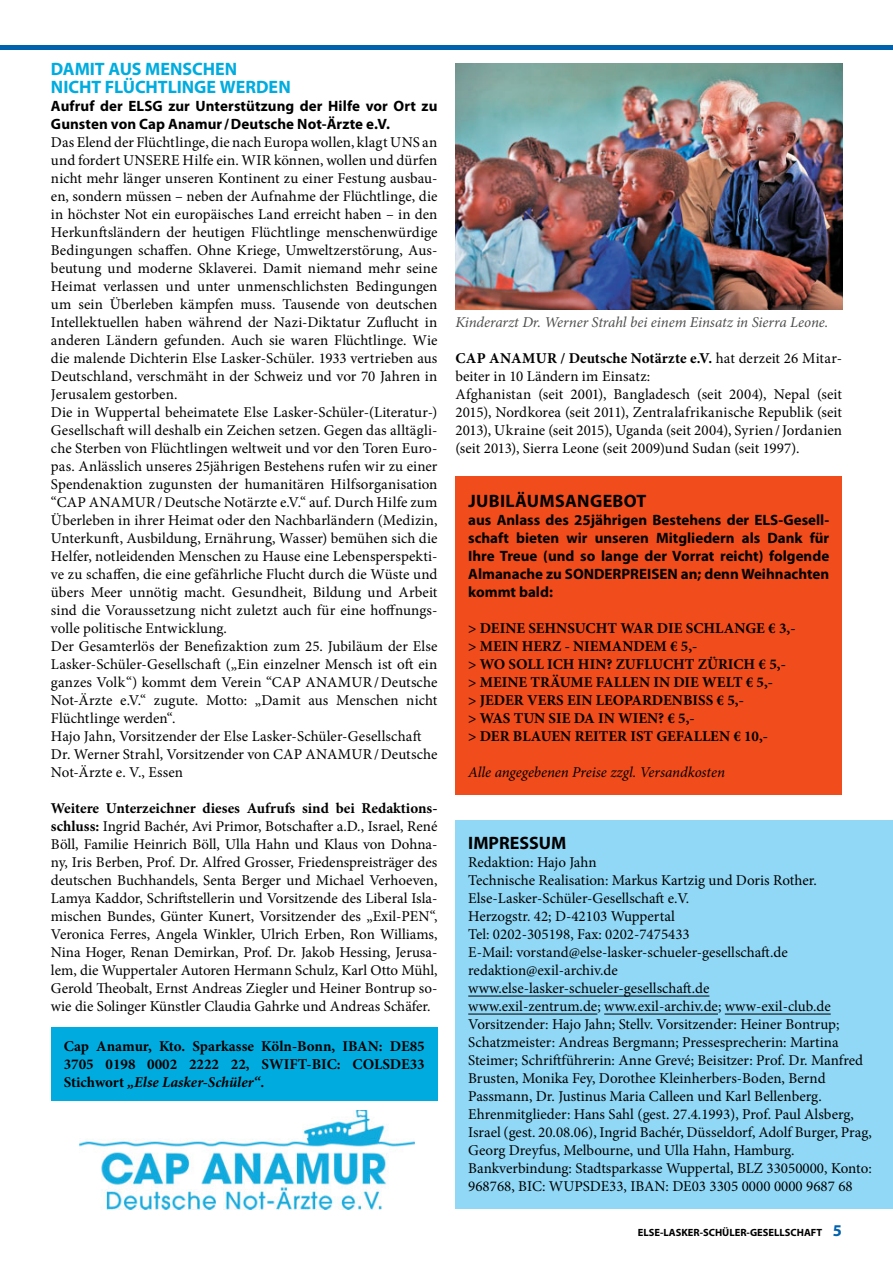
<style>
.page{position:relative;width:893px;height:1263px;background:#fff}
.page>*{position:absolute;margin:0;border:0;box-sizing:border-box;transform-origin:0 0}
.t1{font:700 18px/18px "Myriad Pro";color:#00acdf}
.t2{font:700 18px "Myriad Pro";letter-spacing:.02em;color:#000}
.t3{font:700 18px "Myriad Pro";color:#000}
.t4{font:15px/18px "Minion Pro";color:#000}
.t5{font:700 15px/18px "Minion Pro";color:#000}
.t6{font:700 15px/18px "Myriad Pro";color:#000}
.t7{font:italic 15px "Minion Pro";letter-spacing:-.005em;color:#4d4d4c}
.t8{font:italic 15px "Minion Pro";color:#000}
.t9{font:700 10.5px "Myriad Pro";color:#000}
.s1{font-weight:700}
.s2{font-style:italic}
.s3{font-size:16.5px;color:#0062ad}
</style>
<div class="page">
<hr style="left:0;top:46px;width:893px;height:4px;background:#0062ad">
<div style="left:455px;top:820px;width:438px;height:389px;background:#90d8f6"></div>
<hr style="left:468px;top:996px;width:241px;height:1px;background:#000">
<hr style="left:468px;top:1014px;width:129px;height:1px;background:#000">
<hr style="left:604px;top:1014px;width:114px;height:1px;background:#000">
<hr style="left:725px;top:1014px;width:106px;height:1px;background:#000">
<div style="left:455px;top:476px;width:387px;height:319px;background:#f14c1b"></div>
<img style="left:79px;top:1110px;width:335px;height:99px">
<div style="left:51px;top:1028px;width:386px;height:73px;background:#00acdf"></div>
<img style="left:455px;top:64px;width:387px;height:245px">
<p class="t1" style="left:51px;top:62px;width:241px">DAMIT AUS MENSCHEN<br>NICHT FLÜCHTLINGE WERDEN</p>
<p class="t6" style="left:51px;top:98px;width:388px">Aufruf der ELSG zur Unterstützung der Hilfe vor Ort zu<br>Gunsten von Cap Anamur / Deutsche Not-Ärzte e.V.</p>
<p class="t4" style="left:51px;top:135px;width:388px">Das Elend der Flüchtlinge, die nach Europa wollen, klagt UNS an und fordert UNSERE Hilfe ein. WIR können, wollen und dürfen nicht mehr länger unseren Kontinent zu einer Festung ausbau&shy;en, sondern müssen – neben der Aufnahme der Flüchtlinge, die in höchster Not ein europäisches Land erreicht haben – in den Herkunftsländern der heutigen Flüchtlinge menschenwürdige Bedingungen schaffen. Ohne Kriege, Umweltzerstörung, Aus&shy;beutung und moderne Sklaverei. Damit niemand mehr seine Heimat verlassen und unter unmenschlichsten Bedingungen um sein Überleben kämpfen muss. Tausende von deutschen Intellektuellen haben während der Nazi-Diktatur Zuflucht in anderen Ländern gefunden. Auch sie waren Flüchtlinge. Wie die malende Dichterin Else Lasker-Schüler. 1933 vertrieben aus Deutschland, verschmäht in der Schweiz und vor 70 Jahren in Jerusalem gestorben.<br>Die in Wuppertal beheimatete Else Lasker-Schüler-(Literatur-)<br>Gesellschaft will deshalb ein Zeichen setzen. Gegen das alltägli&shy;che Sterben von Flüchtlingen weltweit und vor den Toren Euro&shy;pas. Anlässlich unseres 25jährigen Bestehens rufen wir zu einer Spendenaktion zugunsten der humanitären Hilfsorganisation “CAP ANAMUR / Deutsche Notärzte e.V.“ auf. Durch Hilfe zum Überleben in ihrer Heimat oder den Nachbarländern (Medizin, Unterkunft, Ausbildung, Ernährung, Wasser) bemühen sich die Helfer, notleidenden Menschen zu Hause eine Lebensperspekti&shy;ve zu schaffen, die eine gefährliche Flucht durch die Wüste und übers Meer unnötig macht. Gesundheit, Bildung und Arbeit sind die Voraussetzung nicht zuletzt auch für eine hoffnungs&shy;volle politische Entwicklung.<br>Der Gesamterlös der Benefizaktion zum 25. Jubiläum der Else Lasker-Schüler-Gesellschaft („Ein einzelner Mensch ist oft ein ganzes Volk“) kommt dem Verein “CAP ANAMUR / Deutsche Not-Ärzte e.V.“ zugute. Motto: „Damit aus Menschen nicht Flüchtlinge werden“.<br>Hajo Jahn, Vorsitzender der Else Lasker-Schüler-Gesellschaft Dr. Werner Strahl, Vorsitzender von CAP ANAMUR / Deutsche Not-Ärzte e. V., Essen</p>
<p class="t4" style="left:51px;top:801px;width:388px;text-align:justify"><span class="s1">Weitere Unterzeichner dieses Aufrufs sind bei Redaktions&shy;schluss:</span> Ingrid Bachér, Avi Primor, Botschafter a.D., Israel, René Böll, Familie Heinrich Böll, Ulla Hahn und Klaus von Dohna&shy;ny, Iris Berben, Prof. Dr. Alfred Grosser, Friedenspreisträger des deutschen Buchhandels, Senta Berger und Michael Verhoeven, Lamya Kaddor, Schriftstellerin und Vorsitzende des Liberal Isla&shy;mischen Bundes, Günter Kunert, Vorsitzender des „Exil-PEN“, Veronica Ferres, Angela Winkler, Ulrich Erben, Ron Williams, Nina Hoger, Renan Demirkan, Prof. Dr. Jakob Hessing, Jerusa&shy;lem, die Wuppertaler Autoren Hermann Schulz, Karl Otto Mühl, Gerold Theobalt, Ernst Andreas Ziegler und Heiner Bontrup so&shy;wie die Solinger Künstler Claudia Gahrke und Andreas Schäfer.</p>
<p class="t5" style="left:64px;top:1039px;width:362px;text-align:justify">Cap Anamur, Kto. Sparkasse Köln-Bonn, IBAN: DE85<br>3705 0198 0002 2222 22, SWIFT-BIC: COLSDE33<br>Stichwort <span class="s2">„Else Lasker-Schüler“</span>.</p>
<p class="t7" style="left:455px;top:316px;width:374px">Kinderarzt Dr. Werner Strahl bei einem Einsatz in Sierra Leone.</p>
<p class="t4" style="left:455px;top:351px;width:388px"><span class="s1">CAP ANAMUR / Deutsche Notärzte e.V.</span> hat derzeit 26 Mitar&shy;beiter in 10 Ländern im Einsatz:<br>Afghanistan (seit 2001), Bangladesch (seit 2004), Nepal (seit 2015), Nordkorea (seit 2011), Zentralafrikanische Republik (seit 2013), Ukraine (seit 2015), Uganda (seit 2004), Syrien / Jordanien (seit 2013), Sierra Leone (seit 2009)und Sudan (seit 1997).</p>
<p class="t2" style="left:468px;top:494px;width:180px">JUBILÄUMSANGEBOT</p>
<p class="t6" style="left:468px;top:512px;width:362px;text-align:justify">aus Anlass des 25jährigen Bestehens der ELS-Gesell&shy;schaft bieten wir unseren Mitgliedern als Dank für Ihre Treue (und so lange der Vorrat reicht) folgende Almanache zu SONDERPREISEN an; denn Weihnachten kommt bald:</p>
<p class="t5" style="left:468px;top:621px;width:329px">&gt; DEINE SEHNSUCHT WAR DIE SCHLANGE € 3,- &gt; MEIN HERZ - NIEMANDEM € 5,-<br>&gt; WO SOLL ICH HIN? ZUFLUCHT ZÜRICH € 5,- &gt; MEINE TRÄUME FALLEN IN DIE WELT € 5,-<br>&gt; JEDER VERS EIN LEOPARDENBISS € 5,-<br>&gt; WAS TUN SIE DA IN WIEN? € 5,-<br>&gt; DER BLAUEN REITER IST GEFALLEN € 10,-</p>
<p class="t8" style="left:468px;top:766px;width:258px">Alle angegebenen Preise zzgl. Versandkosten</p>
<p class="t3" style="left:468px;top:836px;width:100px">IMPRESSUM</p>
<p class="t4" style="left:468px;top:855px;width:405px">Redaktion: Hajo Jahn<br>Technische Realisation: Markus Kartzig und Doris Rother.<br>Else-Lasker-Schüler-Gesellschaft e.V.<br>Herzogstr. 42; D-42103 Wuppertal<br>Tel: 0202-305198, Fax: 0202-7475433<br>E-Mail: vorstand@else-lasker-schueler-gesellschaft.de redaktion@exil-archiv.de<br>www.else-lasker-schueler-gesellschaft.de<br>www.exil-zentrum.de; www.exil-archiv.de; www-exil-club.de Vorsitzender: Hajo Jahn; Stellv. Vorsitzender: Heiner Bontrup; Schatzmeister: Andreas Bergmann; Pressesprecherin: Martina Steimer; Schriftführerin: Anne Grevé; Beisitzer: Prof. Dr. Manfred Brusten, Monika Fey, Dorothee Kleinherbers-Boden, Bernd Passmann, Dr. Justinus Maria Calleen und Karl Bellenberg.<br>Ehrenmitglieder: Hans Sahl (gest. 27.4.1993), Prof. Paul Alsberg, Israel (gest. 20.08.06), Ingrid Bachér, Düsseldorf, Adolf Burger, Prag, Georg Dreyfus, Melbourne, und Ulla Hahn, Hamburg.<br>Bankverbindung: Stadtsparkasse Wuppertal, BLZ 33050000, Konto:<br>968768, BIC: WUPSDE33, IBAN: DE03 3305 0000 0000 9687 68</p>
<p class="t9" style="left:638px;top:1229px;width:206px">ELSE-LASKER-SCHÜLER-GESELLSCHAFT <span class="s3">5</span></p>
</div>
